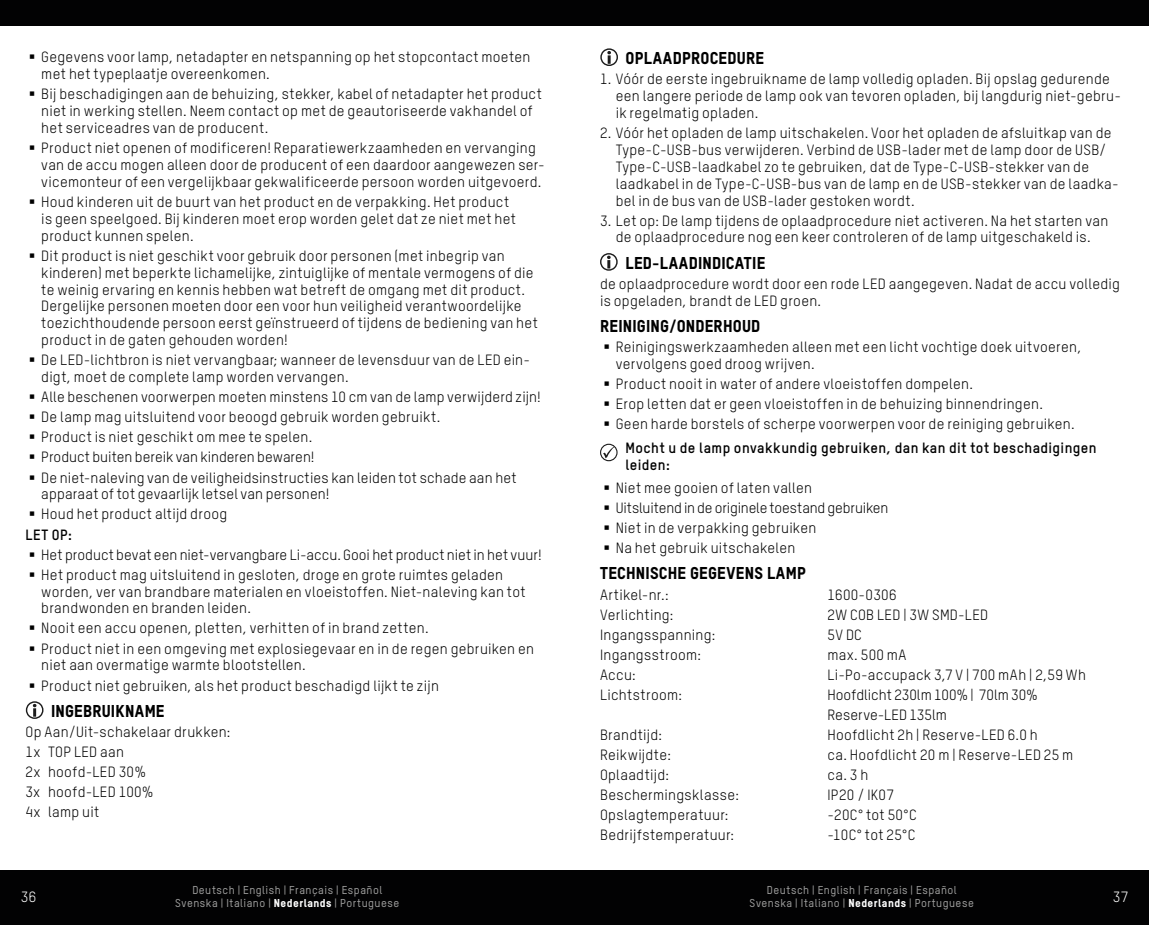
<style>
.page{position:relative;width:1149px;height:925px;background:#fff}
.page>*{position:absolute;margin:0;border:0;box-sizing:border-box;transform-origin:0 0}
.t1{font:800 16.88px "TSTARPRO";letter-spacing:.015em;color:#000}
.t2{font:14.62px/16.9px "TSTARPRO";letter-spacing:.02em;color:#000}
.t3{font:14.62px "TSTARPRO";color:#000}
.t4{font:14.62px "TSTARPRO";letter-spacing:-.01em;color:#000}
.t5{font:700 14.62px "TSTARPRO";letter-spacing:.025em;color:#000}
.t6{font:14.62px "TSTARPRO";color:#fff}
.t7{font:500 11.25px/13.5px "TSTARPRO";letter-spacing:.045em;color:#9d9d9c;text-align:center}
.s1{font-weight:700}
.s2{font-weight:800;color:#fff}
</style>
<div class="page">
<div style="left:0;top:0;width:1148px;height:26px;background:#020203"></div>
<div style="left:0;top:870px;width:1148px;height:55px;background:#020203"></div>
<svg style="left:26px;top:701px;width:17px;height:18px"></svg>
<svg style="left:600px;top:48px;width:17px;height:18px"></svg>
<svg style="left:600px;top:253px;width:17px;height:18px"></svg>
<svg style="left:603px;top:447px;width:11px;height:11px"></svg>
<div style="left:600px;top:444px;width:17px;height:17px;border:1px solid #1c1c1c;border-radius:50%"></div>
<p class="t2" style="left:41px;top:48px;width:490px;text-indent:-12px">▪ Gegevens voor lamp, netadapter en netspanning op het stopcontact moeten met het typeplaatje overeenkomen.</p>
<p class="t2" style="left:41px;top:85px;width:502px;text-indent:-12px">▪ Bij beschadigingen aan de behuizing, stekker, kabel of netadapter het product niet in werking stellen. Neem contact op met de geautoriseerde vakhandel of het serviceadres van de producent.</p>
<p class="t2" style="left:41px;top:139px;width:504px;text-indent:-12px">▪ Product niet openen of modificeren! Reparatiewerkzaamheden en vervanging van de accu mogen alleen door de producent of een daardoor aangewezen ser&shy;vicemonteur of een vergelijkbaar gekwalificeerde persoon worden uitgevoerd.</p>
<p class="t2" style="left:41px;top:193px;width:476px;text-indent:-12px">▪ Houd kinderen uit de buurt van het product en de verpakking. Het product is geen speelgoed. Bij kinderen moet erop worden gelet dat ze niet met het product kunnen spelen.</p>
<p class="t2" style="left:41px;top:247px;width:498px;text-indent:-12px">▪ Dit product is niet geschikt voor gebruik door personen (met inbegrip van kinderen) met beperkte lichamelijke, zintuiglijke of mentale vermogens of die te weinig ervaring en kennis hebben wat betreft de omgang met dit product.<br>Dergelijke personen moeten door een voor hun veiligheid verantwoordelijke toezichthoudende persoon eerst geïnstrueerd of tijdens de bediening van het product in de gaten gehouden worden!</p>
<p class="t2" style="left:41px;top:351px;width:490px;text-indent:-12px">▪ De LED-lichtbron is niet vervangbaar; wanneer de levensduur van de LED ein&shy;digt, moet de complete lamp worden vervangen.</p>
<p class="t2" style="left:29px;top:388px;width:513px">▪ Alle beschenen voorwerpen moeten minstens 10 cm van de lamp verwijderd zijn!</p>
<p class="t2" style="left:29px;top:408px;width:413px">▪ De lamp mag uitsluitend voor beoogd gebruik worden gebruikt.</p>
<p class="t2" style="left:29px;top:428px;width:285px">▪ Product is niet geschikt om mee te spelen.</p>
<p class="t3" style="left:29px;top:447px;width:287px">▪ Product buiten bereik van kinderen bewaren!</p>
<p class="t2" style="left:41px;top:468px;width:476px;text-indent:-12px">▪ De niet-naleving van de veiligheidsinstructies kan leiden tot schade aan het apparaat of tot gevaarlijk letsel van personen!</p>
<p class="t2" style="left:26px;top:504px;width:203px;line-height:20px">▪ Houd het product altijd droog<br><span class="s1">LET OP:</span></p>
<p class="t3" style="left:29px;top:545px;width:514px">▪ Het product bevat een niet-vervangbare Li-accu. Gooi het product niet in het vuur!</p>
<p class="t2" style="left:41px;top:565px;width:486px;text-indent:-12px">▪ Het product mag uitsluitend in gesloten, droge en grote ruimtes geladen worden, ver van brandbare materialen en vloeistoffen. Niet-naleving kan tot brandwonden en branden leiden.</p>
<p class="t2" style="left:29px;top:619px;width:401px">▪ Nooit een accu openen, pletten, verhitten of in brand zetten.</p>
<p class="t2" style="left:41px;top:639px;width:494px;text-indent:-12px">▪ Product niet in een omgeving met explosiegevaar en in de regen gebruiken en niet aan overmatige warmte blootstellen.</p>
<p class="t2" style="left:29px;top:676px;width:411px">▪ Product niet gebruiken, als het product beschadigd lijkt te zijn</p>
<p class="t1" style="left:51px;top:699px;width:115px">INGEBRUIKNAME</p>
<p class="t2" style="left:26px;top:721px;width:206px;line-height:20px">Op Aan/Uit-schakelaar drukken:<br>1x TOP LED aan<br>2x hoofd-LED 30%<br>3x hoofd-LED 100%<br>4x lamp uit</p>
<p class="t1" style="left:625px;top:47px;width:140px">OPLAADPROCEDURE</p>
<p class="t2" style="left:615px;top:70px;width:506px;text-indent:-16px">1. Vóór de eerste ingebruikname de lamp volledig opladen. Bij opslag gedurende een langere periode de lamp ook van tevoren opladen, bij langdurig niet-gebru&shy;ik regelmatig opladen.</p>
<p class="t2" style="left:615px;top:124px;width:504px;text-indent:-16px">2. Vóór het opladen de lamp uitschakelen. Voor het opladen de afsluitkap van de Type-C-USB-bus verwijderen. Verbind de USB-lader met de lamp door de USB/ Type-C-USB-laadkabel zo te gebruiken, dat de Type-C-USB-stekker van de laadkabel in de Type-C-USB-bus van de lamp en de USB-stekker van de laadka&shy;bel in de bus van de USB-lader gestoken wordt.</p>
<p class="t2" style="left:600px;top:211px;width:509px;text-align:center">3. Let op: De lamp tijdens de oplaadprocedure niet activeren. Na het starten van de oplaadprocedure nog een keer controleren of de lamp uitgeschakeld is.</p>
<p class="t1" style="left:625px;top:251px;width:141px">LED-LAADINDICATIE</p>
<p class="t2" style="left:600px;top:275px;width:521px">de oplaadprocedure wordt door een rode LED aangegeven. Nadat de accu volledig is opgeladen, brandt de LED groen.</p>
<p class="t1" style="left:600px;top:315px;width:162px">REINIGING/ONDERHOUD</p>
<p class="t2" style="left:615px;top:338px;width:467px;text-indent:-12px">▪ Reinigingswerkzaamheden alleen met een licht vochtige doek uitvoeren, vervolgens goed droog wrijven.</p>
<p class="t2" style="left:603px;top:375px;width:371px">▪ Product nooit in water of andere vloeistoffen dompelen.</p>
<p class="t2" style="left:603px;top:395px;width:441px">▪ Erop letten dat er geen vloeistoffen in de behuizing binnendringen.</p>
<p class="t2" style="left:625px;top:412px;width:472px;line-height:23.2px;text-indent:-22px">▪ Geen harde borstels of scherpe voorwerpen voor de reiniging gebruiken.<br><span class="s1">Mocht u de lamp onvakkundig gebruiken, dan kan dit tot beschadigingen</span></p>
<p class="t5" style="left:625px;top:454px;width:46px">leiden:</p>
<p class="t2" style="left:603px;top:479px;width:210px">▪ Niet mee gooien of laten vallen</p>
<p class="t4" style="left:603px;top:498px;width:286px">▪ Uitsluitend in de originele toestand gebruiken</p>
<p class="t2" style="left:603px;top:519px;width:214px">▪ Niet in de verpakking gebruiken</p>
<p class="t2" style="left:603px;top:539px;width:193px">▪ Na het gebruik uitschakelen</p>
<p class="t1" style="left:600px;top:562px;width:207px">TECHNISCHE GEGEVENS LAMP</p>
<p class="t2" style="left:600px;top:585px;width:70px">Artikel-nr.:</p>
<p class="t2" style="left:827px;top:585px;width:71px">1600-0306</p>
<p class="t2" style="left:600px;top:605px;width:75px">Verlichting:</p>
<p class="t2" style="left:827px;top:605px;width:162px">2W COB LED | 3W SMD-LED</p>
<p class="t2" style="left:600px;top:625px;width:117px">Ingangsspanning:</p>
<p class="t2" style="left:827px;top:625px;width:36px">5V DC</p>
<p class="t2" style="left:600px;top:645px;width:103px">Ingangsstroom:</p>
<p class="t2" style="left:827px;top:645px;width:80px">max. 500 mA</p>
<p class="t2" style="left:600px;top:665px;width:37px">Accu:</p>
<p class="t2" style="left:827px;top:665px;width:260px">Li-Po-accupack 3,7 V | 700 mAh | 2,59 Wh</p>
<p class="t2" style="left:600px;top:686px;width:84px">Lichtstroom:</p>
<p class="t2" style="left:827px;top:684px;width:212px;line-height:20px">Hoofdlicht 230lm 100% | 70lm 30%<br>Reserve-LED 135lm</p>
<p class="t2" style="left:600px;top:726px;width:63px">Brandtijd:</p>
<p class="t2" style="left:827px;top:726px;width:212px">Hoofdlicht 2h | Reserve-LED 6.0 h</p>
<p class="t2" style="left:600px;top:746px;width:72px">Reikwijdte:</p>
<p class="t2" style="left:827px;top:746px;width:247px">ca. Hoofdlicht 20 m | Reserve-LED 25 m</p>
<p class="t2" style="left:600px;top:766px;width:70px">Oplaadtijd:</p>
<p class="t2" style="left:827px;top:766px;width:42px">ca. 3 h</p>
<p class="t2" style="left:600px;top:786px;width:140px">Beschermingsklasse:</p>
<p class="t2" style="left:827px;top:786px;width:68px">IP20 / IK07</p>
<p class="t2" style="left:600px;top:806px;width:130px">Opslagtemperatuur:</p>
<p class="t2" style="left:827px;top:806px;width:91px">-20C° tot 50°C</p>
<p class="t2" style="left:600px;top:826px;width:135px">Bedrijfstemperatuur:</p>
<p class="t2" style="left:827px;top:826px;width:89px">-10C° tot 25°C</p>
<p class="t7" style="left:175px;top:882px;width:226px">Deutsch | English | Français | Español<br>Svenska | Italiano | <span class="s2">Nederlands</span> | Portuguese</p>
<p class="t7" style="left:749px;top:882px;width:226px">Deutsch | English | Français | Español<br>Svenska | Italiano | <span class="s2">Nederlands</span> | Portuguese</p>
<p class="t6" style="left:21px;top:887px;width:17px">36</p>
<p class="t6" style="left:1112px;top:887px;width:17px">37</p>
</div>
